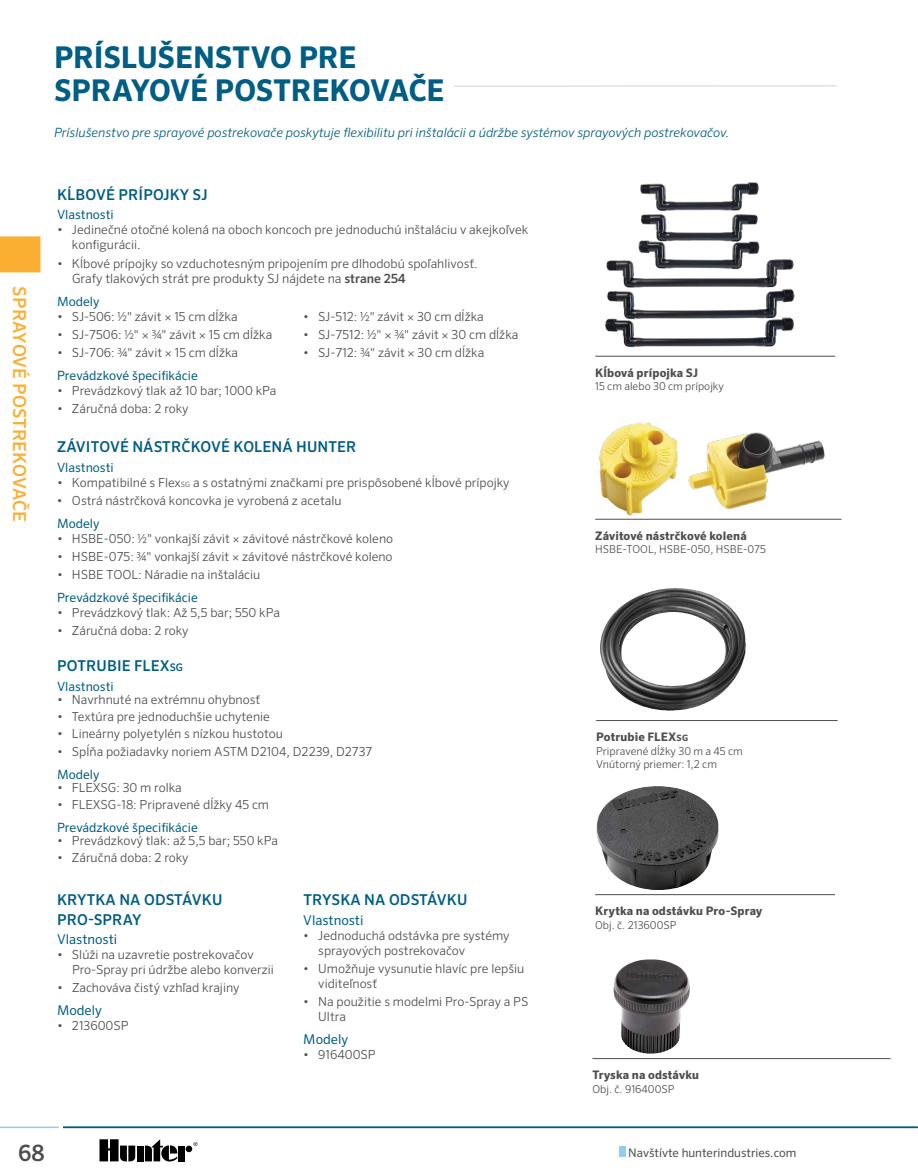
<style>
.page{position:relative;width:918px;height:1175px;background:#fff}
.page>*{position:absolute;margin:0;border:0;box-sizing:border-box;transform-origin:0 0}
.t1{font:700 30px/33px "Sero Pro";letter-spacing:-.005em;color:#005d83}
.t2{font:500 22.5px "Sero Pro";color:#4c4d4d}
.t3{font:500 18px "Sero Pro";letter-spacing:.01em;color:#faaf32}
.t4{font:500 15px/19.5px "Sero Pro";letter-spacing:.01em;color:#005d83}
.t5{font:13.5px "Sero Pro";color:#005d83}
.t6{font:12.75px "Sero Pro";color:#005d83}
.t7{font:italic 300 12.75px "Sero Pro";color:#005d83}
.t8{font:300 12.75px/22.8px "Sero Pro";color:#4c4d4d}
.t9{font:300 12.45px/15px "Sero Pro";color:#4c4d4d}
.t10{font:12px "Sero Pro";color:#4c4d4d}
.t11{font:700 11.7px "Sero Pro";letter-spacing:.015em;color:#4c4d4d}
.t12{font:300 10.8px/13.5px "Sero Pro";color:#4c4d4d}
.s1{font-weight:500}
.s2{font-weight:400;color:#005d83}
.s3{font-size:7.35px}
.s4{font-size:10.5px}
.s5{font-size:8.85px}
</style>
<div class="page">
<hr style="left:63px;top:1126px;width:855px;height:2px;background:#005d83">
<div style="left:0;top:236px;width:40px;height:36px;background:#faaf32"></div>
<svg style="left:454px;top:85px;width:383px;height:2px"></svg>
<div style="left:619px;top:1146px;width:7px;height:10px;background:#8dcef2"></div>
<hr style="left:0;top:1126px;width:58px;height:2px;background:#8dcef2">
<svg style="left:194px;top:1142px;width:3px;height:4px"></svg>
<div style="left:137px;top:1145px;width:7px;height:16px;background:#000"></div>
<div style="left:186px;top:1145px;width:6px;height:7px;background:#000;border-radius:50%"></div>
<div style="left:178px;top:1145px;width:7px;height:16px;background:#000"></div>
<svg style="left:145px;top:1139px;width:32px;height:22px"></svg>
<svg style="left:100px;top:1139px;width:35px;height:22px"></svg>
<hr style="left:595px;top:356px;width:240px;height:1px;background:#4c4d4d">
<img style="left:641px;top:217px;width:117px;height:18px">
<img style="left:606px;top:259px;width:188px;height:22px">
<img style="left:637px;top:235px;width:129px;height:41px">
<img style="left:596px;top:327px;width:212px;height:30px">
<img style="left:640px;top:182px;width:119px;height:35px">
<img style="left:605px;top:281px;width:190px;height:46px">
<hr style="left:595px;top:894px;width:240px;height:1px;background:#4c4d4d">
<hr style="left:592px;top:1058px;width:299px;height:1px;background:#4c4d4d">
<img style="left:596px;top:786px;width:122px;height:104px">
<img style="left:613px;top:959px;width:77px;height:94px">
<hr style="left:595px;top:519px;width:247px;height:1px;background:#4c4d4d">
<img style="left:707px;top:432px;width:118px;height:78px">
<img style="left:596px;top:422px;width:111px;height:98px">
<hr style="left:596px;top:720px;width:242px;height:1px;background:#4c4d4d">
<img style="left:600px;top:588px;width:74px;height:94px">
<h1 class="t1" style="left:54px;top:42px;width:392px">PRÍSLUŠENSTVO PRE<br>SPRAYOVÉ POSTREKOVAČE</h1>
<h3 class="t3" style="left:30px;top:286px;width:236px;rotate:90deg">SPRAYOVÉ POSTREKOVAČE</h3>
<p class="t7" style="left:54px;top:124px;width:677px">Príslušenstvo pre sprayové postrekovače poskytuje flexibilitu pri inštalácii a údržbe systémov sprayových postrekovačov.</p>
<p class="t4" style="left:57px;top:185px;width:152px">KĹBOVÉ PRÍPOJKY SJ</p>
<p class="t6" style="left:57px;top:207px;width:58px">Vlastnosti</p>
<p class="t9" style="left:72px;top:222px;width:458px;text-indent:-15px">• Jedinečné otočné kolená na oboch koncoch pre jednoduchú inštaláciu v akejkoľvek konfigurácii.</p>
<p class="t9" style="left:57px;top:256px;width:422px">• Kĺbové prípojky so vzduchotesným pripojením pre dlhodobú spoľahlivosť.</p>
<p class="t8" style="left:57px;top:267px;width:350px;text-indent:15px">Grafy tlakových strát pre produkty SJ nájdete na <span class="s1">strane 254<br></span><span class="s2">Modely</span></p>
<p class="t9" style="left:57px;top:309px;width:182px">• SJ-506: ½" závit × 15 cm dĺžka</p>
<p class="t9" style="left:57px;top:327px;width:217px">• SJ-7506: ½" × ¾" závit × 15 cm dĺžka</p>
<p class="t9" style="left:57px;top:345px;width:183px">• SJ-706: ¾" závit × 15 cm dĺžka</p>
<p class="t9" style="left:303px;top:309px;width:182px">• SJ-512: ½" závit × 30 cm dĺžka</p>
<p class="t9" style="left:303px;top:327px;width:217px">• SJ-7512: ½" × ¾" závit × 30 cm dĺžka</p>
<p class="t9" style="left:303px;top:345px;width:183px">• SJ-712: ¾" závit × 30 cm dĺžka</p>
<p class="t6" style="left:57px;top:368px;width:142px">Prevádzkové špecifikácie</p>
<p class="t9" style="left:57px;top:383px;width:221px">• Prevádzkový tlak až 10 bar; 1000 kPa</p>
<p class="t9" style="left:57px;top:401px;width:133px">• Záručná doba: 2 roky</p>
<p class="t4" style="left:57px;top:437px;width:301px">ZÁVITOVÉ NÁSTRČKOVÉ KOLENÁ HUNTER</p>
<p class="t6" style="left:57px;top:459px;width:58px">Vlastnosti</p>
<p class="t9" style="left:57px;top:474px;width:454px">• Kompatibilné s Flex<span class="s3">SG</span> a s ostatnými značkami pre prispôsobené kĺbové prípojky</p>
<p class="t9" style="left:57px;top:493px;width:286px">• Ostrá nástrčková koncovka je vyrobená z acetalu</p>
<p class="t6" style="left:57px;top:515px;width:44px">Modely</p>
<p class="t9" style="left:57px;top:530px;width:338px">• HSBE-050: ½" vonkajší závit × závitové nástrčkové koleno</p>
<p class="t9" style="left:57px;top:549px;width:337px">• HSBE-075: ¾" vonkajší závit × závitové nástrčkové koleno</p>
<p class="t9" style="left:57px;top:567px;width:205px">• HSBE TOOL: Náradie na inštaláciu</p>
<p class="t6" style="left:57px;top:590px;width:142px">Prevádzkové špecifikácie</p>
<p class="t9" style="left:57px;top:605px;width:225px">• Prevádzkový tlak: Až 5,5 bar; 550 kPa</p>
<p class="t9" style="left:57px;top:623px;width:133px">• Záručná doba: 2 roky</p>
<p class="t4" style="left:57px;top:656px;width:127px">POTRUBIE FLEX<span class="s4">SG</span></p>
<p class="t6" style="left:57px;top:679px;width:58px">Vlastnosti</p>
<p class="t9" style="left:57px;top:692px;width:205px">• Navrhnuté na extrémnu ohybnosť</p>
<p class="t9" style="left:57px;top:709px;width:214px">• Textúra pre jednoduchšie uchytenie</p>
<p class="t9" style="left:57px;top:726px;width:228px">• Lineárny polyetylén s nízkou hustotou</p>
<p class="t9" style="left:57px;top:744px;width:317px">• Spĺňa požiadavky noriem ASTM D2104, D2239, D2737</p>
<p class="t6" style="left:57px;top:766px;width:44px">Modely</p>
<p class="t9" style="left:57px;top:780px;width:126px">• FLEXSG: 30 m rolka</p>
<p class="t9" style="left:57px;top:797px;width:214px">• FLEXSG-18: Pripravené dĺžky 45 cm</p>
<p class="t6" style="left:57px;top:819px;width:142px">Prevádzkové špecifikácie</p>
<p class="t9" style="left:57px;top:833px;width:223px">• Prevádzkový tlak: až 5,5 bar; 550 kPa</p>
<p class="t9" style="left:57px;top:850px;width:133px">• Záručná doba: 2 roky</p>
<p class="t4" style="left:57px;top:890px;width:167px">KRYTKA NA ODSTÁVKU<br>PRO-SPRAY</p>
<p class="t5" style="left:57px;top:931px;width:62px">Vlastnosti</p>
<p class="t9" style="left:72px;top:947px;width:204px;text-indent:-15px">• Slúži na uzavretie postrekovačov<br>Pro-Spray pri údržbe alebo konverzii</p>
<p class="t9" style="left:57px;top:980px;width:184px">• Zachováva čistý vzhľad krajiny</p>
<p class="t5" style="left:57px;top:1002px;width:47px">Modely</p>
<p class="t9" style="left:57px;top:1018px;width:73px">• 213600SP</p>
<p class="t4" style="left:303px;top:890px;width:165px">TRYSKA NA ODSTÁVKU</p>
<p class="t5" style="left:303px;top:911px;width:62px">Vlastnosti</p>
<p class="t9" style="left:318px;top:927px;width:193px;text-indent:-15px">• Jednoduchá odstávka pre systémy sprayových postrekovačov</p>
<p class="t9" style="left:318px;top:961px;width:208px;text-indent:-15px">• Umožňuje vysunutie hlavíc pre lepšiu viditeľnosť</p>
<p class="t9" style="left:318px;top:994px;width:212px;text-indent:-15px">• Na použitie s modelmi Pro-Spray a PS<br>Ultra</p>
<p class="t5" style="left:303px;top:1031px;width:47px">Modely</p>
<p class="t9" style="left:303px;top:1047px;width:74px">• 916400SP</p>
<p class="t11" style="left:595px;top:365px;width:104px">Kĺbová prípojka SJ</p>
<p class="t12" style="left:595px;top:379px;width:130px">15 cm alebo 30 cm prípojky</p>
<p class="t11" style="left:595px;top:528px;width:153px">Závitové nástrčkové kolená</p>
<p class="t12" style="left:595px;top:542px;width:172px">HSBE-TOOL, HSBE-050, HSBE-075</p>
<p class="t11" style="left:596px;top:729px;width:94px">Potrubie FLEX<span class="s5">SG</span></p>
<p class="t12" style="left:596px;top:744px;width:148px">Pripravené dĺžky 30 m a 45 cm<br>Vnútorný priemer: 1,2 cm</p>
<p class="t11" style="left:595px;top:903px;width:169px">Krytka na odstávku Pro-Spray</p>
<p class="t12" style="left:595px;top:918px;width:83px">Obj. č. 213600SP</p>
<p class="t11" style="left:592px;top:1067px;width:108px">Tryska na odstávku</p>
<p class="t12" style="left:592px;top:1081px;width:83px">Obj. č. 916400SP</p>
<h2 class="t2" style="left:18px;top:1139px;width:28px">68</h2>
<p class="t10" style="left:628px;top:1145px;width:170px">Navštívte hunterindustries.com</p>
</div>
